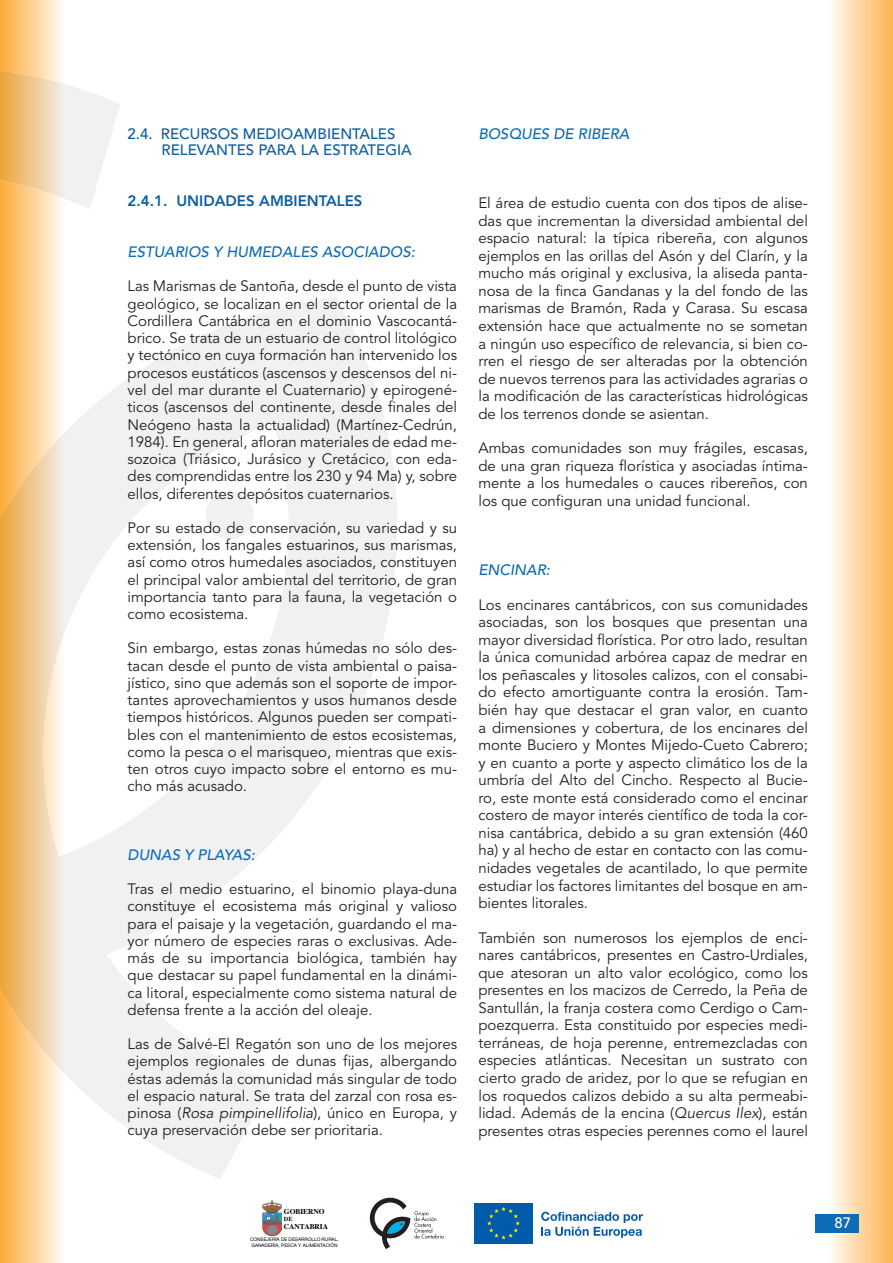
<style>
.page{position:relative;width:893px;height:1263px;background:#fff}
.page>*{position:absolute;margin:0;border:0;box-sizing:border-box;transform-origin:0 0}
.t1{font:15px/17.5px "Avenir";color:#231f20;text-align:justify}
.t2{font:italic 500 15px "Avenir";color:#0e6bb6}
.t3{font:500 15px/16.2px "Avenir";color:#0d5ea2}
.t4{font:800 15px "Avenir";color:#0d5ea2}
.t5{font:500 15px "Avenir";color:#fff}
.t6{font:700 7.35px "Times";color:#000001}
.t7{font:700 6.15px "Times";color:#000001}
.t8{font:4.8px/5.7px "Helvetica Neue";color:#000001}
.s1{font-style:italic}
</style>
<div class="page">
<svg style="left:64px;top:84px;width:333px;height:1095px"></svg>
<svg style="left:202px;top:488px;width:55px;height:55px"></svg>
<svg style="left:0;top:0;width:62px;height:1263px;background:#fdd192"></svg>
<svg style="left:0;top:70px;width:64px;height:1003px;background:#f4c27c"></svg>
<div style="left:828px;top:0;width:65px;height:1263px;background:linear-gradient(to right,#fefcf8,#fcb34e)"></div>
<svg style="left:370px;top:1198px;width:73px;height:51px"></svg>
<img style="left:262px;top:1201px;width:20px;height:35px">
<div style="left:475px;top:1203px;width:58px;height:41px;background:#015aaa"></div>
<svg style="left:487px;top:1207px;width:33px;height:32px"></svg>
<svg style="left:541px;top:1212px;width:102px;height:26px"></svg>
<div style="left:815px;top:1214px;width:43px;height:18px;background:#0e6bb6"></div>
<p class="t3" style="left:162px;top:126px;width:252px;text-indent:-34px">2.4. RECURSOS MEDIOAMBIENTALES<br>RELEVANTES PARA LA ESTRATEGIA</p>
<p class="t4" style="left:128px;top:192px;width:236px">2.4.1. UNIDADES AMBIENTALES</p>
<p class="t2" style="left:128px;top:243px;width:289px">ESTUARIOS Y HUMEDALES ASOCIADOS:</p>
<p class="t1" style="left:128px;top:278px;width:331px">Las Marismas de Santoña, desde el punto de vista geológico, se localizan en el sector oriental de la Cordillera Cantábrica en el dominio Vascocantá&shy;brico. Se trata de un estuario de control litológico y tectónico en cuya formación han intervenido los procesos eustáticos (ascensos y descensos del ni&shy;vel del mar durante el Cuaternario) y epirogené&shy;ticos (ascensos del continente, desde finales del Neógeno hasta la actualidad) (Martínez-Cedrún, 1984). En general, afloran materiales de edad me&shy;sozoica (Triásico, Jurásico y Cretácico, con eda&shy;des comprendidas entre los 230 y 94 Ma) y, sobre ellos, diferentes depósitos cuaternarios.</p>
<p class="t1" style="left:128px;top:519px;width:331px">Por su estado de conservación, su variedad y su extensión, los fangales estuarinos, sus marismas, así como otros humedales asociados, constituyen el principal valor ambiental del territorio, de gran importancia tanto para la fauna, la vegetación o como ecosistema.</p>
<p class="t1" style="left:128px;top:640px;width:331px">Sin embargo, estas zonas húmedas no sólo des&shy;tacan desde el punto de vista ambiental o paisa&shy;jístico, sino que además son el soporte de impor&shy;tantes aprovechamientos y usos humanos desde tiempos históricos. Algunos pueden ser compati&shy;bles con el mantenimiento de estos ecosistemas, como la pesca o el marisqueo, mientras que exis&shy;ten otros cuyo impacto sobre el entorno es mu&shy;cho más acusado.</p>
<p class="t2" style="left:128px;top:846px;width:129px">DUNAS Y PLAYAS:</p>
<p class="t1" style="left:128px;top:881px;width:331px">Tras el medio estuarino, el binomio playa-duna constituye el ecosistema más original y valioso para el paisaje y la vegetación, guardando el ma&shy;yor número de especies raras o exclusivas. Ade&shy;más de su importancia biológica, también hay que destacar su papel fundamental en la dinámi&shy;ca litoral, especialmente como sistema natural de defensa frente a la acción del oleaje.</p>
<p class="t1" style="left:128px;top:1036px;width:331px">Las de Salvé-El Regatón son uno de los mejores ejemplos regionales de dunas fijas, albergando éstas además la comunidad más singular de todo el espacio natural. Se trata del zarzal con rosa es&shy;pinosa (<span class="s1">Rosa pimpinellifolia</span>), único en Europa, y cuya preservación debe ser prioritaria.</p>
<p class="t2" style="left:478px;top:125px;width:153px">BOSQUES DE RIBERA</p>
<p class="t1" style="left:478px;top:195px;width:331px">El área de estudio cuenta con dos tipos de alise&shy;das que incrementan la diversidad ambiental del espacio natural: la típica ribereña, con algunos ejemplos en las orillas del Asón y del Clarín, y la mucho más original y exclusiva, la aliseda panta&shy;nosa de la finca Gandanas y la del fondo de las marismas de Bramón, Rada y Carasa. Su escasa extensión hace que actualmente no se sometan a ningún uso específico de relevancia, si bien co&shy;rren el riesgo de ser alteradas por la obtención de nuevos terrenos para las actividades agrarias o la modificación de las características hidrológicas de los terrenos donde se asientan.</p>
<p class="t1" style="left:478px;top:440px;width:331px">Ambas comunidades son muy frágiles, escasas, de una gran riqueza florística y asociadas íntima&shy;mente a los humedales o cauces ribereños, con los que configuran una unidad funcional.</p>
<p class="t2" style="left:478px;top:561px;width:73px">ENCINAR:</p>
<p class="t1" style="left:478px;top:596px;width:331px">Los encinares cantábricos, con sus comunidades asociadas, son los bosques que presentan una mayor diversidad florística. Por otro lado, resultan la única comunidad arbórea capaz de medrar en los peñascales y litosoles calizos, con el consabi&shy;do efecto amortiguante contra la erosión. Tam&shy;bién hay que destacar el gran valor, en cuanto a dimensiones y cobertura, de los encinares del monte Buciero y Montes Mijedo-Cueto Cabrero; y en cuanto a porte y aspecto climático los de la umbría del Alto del Cincho. Respecto al Bucie&shy;ro, este monte está considerado como el encinar costero de mayor interés científico de toda la cor&shy;nisa cantábrica, debido a su gran extensión (460 ha) y al hecho de estar en contacto con las comu&shy;nidades vegetales de acantilado, lo que permite estudiar los factores limitantes del bosque en am&shy;bientes litorales.</p>
<p class="t1" style="left:478px;top:929px;width:331px">También son numerosos los ejemplos de enci&shy;nares cantábricos, presentes en Castro-Urdiales, que atesoran un alto valor ecológico, como los presentes en los macizos de Cerredo, la Peña de Santullán, la franja costera como Cerdigo o Cam&shy;poezquerra. Esta constituido por especies medi&shy;terráneas, de hoja perenne, entremezcladas con especies atlánticas. Necesitan un sustrato con cierto grado de aridez, por lo que se refugian en los roquedos calizos debido a su alta permeabi&shy;lidad. Además de la encina (<span class="s1">Quercus Ilex</span>), están presentes otras especies perennes como el laurel</p>
<p class="t6" style="left:284px;top:1204px;width:42px">GOBIERNO</p>
<p class="t7" style="left:284px;top:1213px;width:10px">DE</p>
<p class="t6" style="left:284px;top:1219px;width:46px">CANTABRIA</p>
<p class="t8" style="left:250px;top:1236px;width:90px">CONSEJERÍA DE DESARROLLO RURAL,<br>GANADERÍA, PESCA Y ALIMENTACIÓN</p>
<p class="t5" style="left:834px;top:1214px;width:18px">87</p>
</div>
